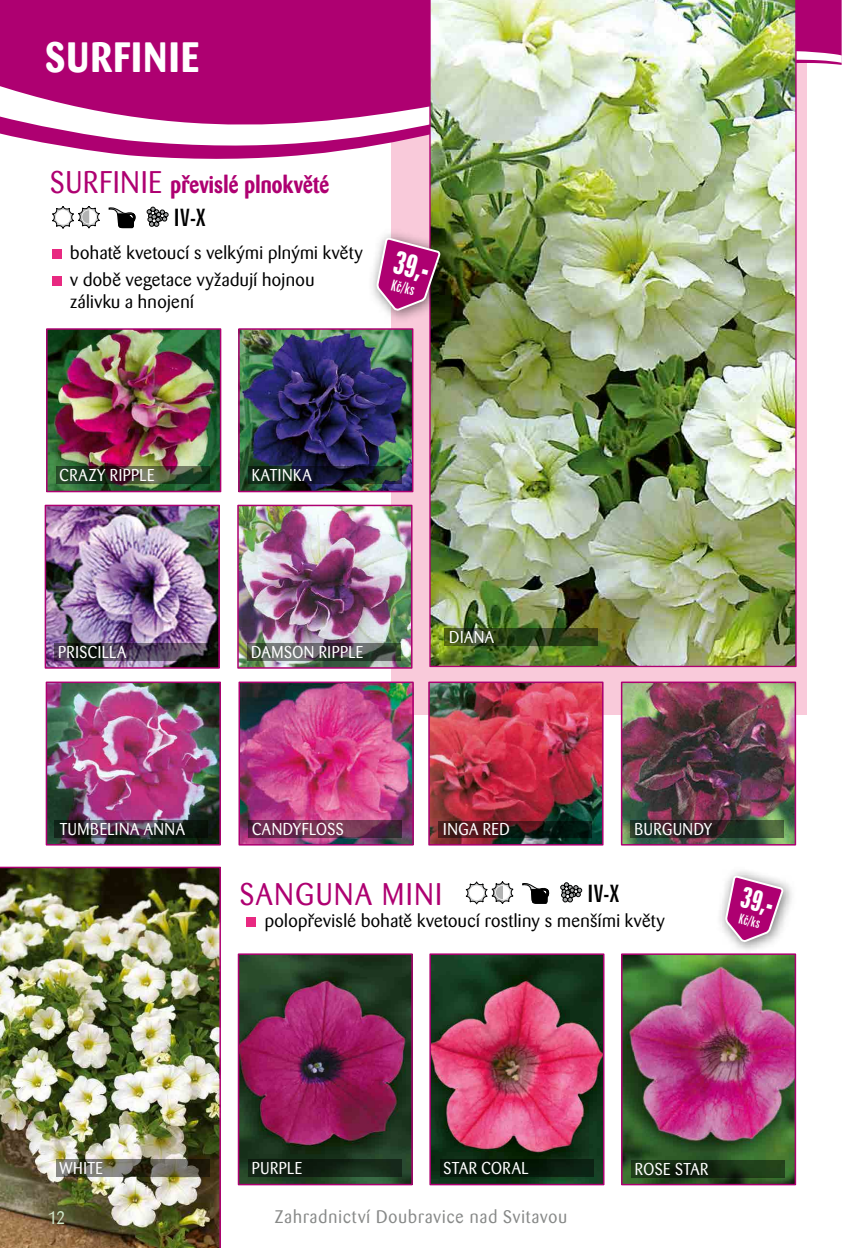
<style>
.page{position:relative;width:842px;height:1248px;background:#fff}
.page>*{position:absolute;margin:0;border:0;box-sizing:border-box;transform-origin:0 0}
.t1{font:700 42px "Barmeno CE";letter-spacing:.045em;color:#fff;scale:.9 1}
.t2{font:700 extra-condensed 32.4px "Zurich AT";color:#fff;scale:.86 1}
.t3{font:31px "Barmeno CE";letter-spacing:.07em;color:#ae0071;scale:.9 1}
.t4{font:700 extra-condensed 29.4px "Zurich AT";color:#fff;scale:.86 1}
.t5{font:700 24px "Barmeno CE";letter-spacing:.01em;color:#ae0071;scale:.85 1}
.t6{font:extra-condensed 24px "Zurich AT";color:#000;scale:1.2 1}
.t7{font:18px/27.6px "Barmeno CE";letter-spacing:.02em;color:#000}
.t8{font:18px "Barmeno CE";letter-spacing:.065em;color:#878988;scale:.95 1}
.t9{font:18px "Barmeno CE";color:#d2e8c9;scale:.95 1}
.t10{font:17px "Barmeno CE";letter-spacing:.035em;color:#fff;scale:.9 1}
.t11{font:extra-condensed 15.4px "Zurich AT";color:#fff}
.t12{font:extra-condensed 14px "Zurich AT";color:#fff}
.s1{font-weight:400;font-size:31px}
</style>
<div class="page">
<div style="left:391px;top:34px;width:415px;height:680px;background:#f9cada"></div>
<div style="left:0;top:0;width:842px;height:41px;background:#ae0071"></div>
<svg style="left:0;top:41px;width:842px;height:123px;fill:#ae0071"></svg>
<div style="left:246px;top:916px;width:10px;height:10px;background:#e82981"></div>
<svg style="left:560px;top:882px;width:22px;height:20px"></svg>
<svg style="left:522px;top:883px;width:27px;height:20px"></svg>
<svg style="left:466px;top:881px;width:48px;height:24px"></svg>
<svg style="left:495px;top:885px;width:15px;height:14px"></svg>
<svg style="left:496px;top:885px;width:13px;height:14px"></svg>
<img style="left:241px;top:956px;width:169px;height:226px">
<div style="left:238px;top:953px;width:175px;height:232px;border:2px solid #ae0071"></div>
<div style="left:716px;top:866px;width:80px;height:89px;background:#000;opacity:.55"></div>
<svg style="left:724px;top:874px;width:61px;height:69px"></svg>
<img style="left:429px;top:0;width:368px;height:667px">
<img style="left:624px;top:684px;width:169px;height:158px">
<div style="left:621px;top:681px;width:175px;height:164px;border:2px solid #ae0071"></div>
<svg style="left:147px;top:207px;width:21px;height:20px"></svg>
<svg style="left:109px;top:207px;width:26px;height:21px"></svg>
<svg style="left:52px;top:206px;width:48px;height:23px"></svg>
<svg style="left:82px;top:209px;width:14px;height:15px"></svg>
<svg style="left:82px;top:210px;width:14px;height:13px"></svg>
<img style="left:240px;top:507px;width:169px;height:158px">
<div style="left:237px;top:504px;width:175px;height:164px;border:2px solid #ae0071"></div>
<div style="left:52px;top:249px;width:10px;height:10px;background:#e82981"></div>
<div style="left:52px;top:276px;width:10px;height:10px;background:#e82981"></div>
<img style="left:49px;top:684px;width:169px;height:158px">
<div style="left:46px;top:681px;width:175px;height:164px;border:2px solid #ae0071"></div>
<svg style="left:55px;top:820px;width:153px;height:17px;background:#2d262e"></svg>
<svg style="left:444px;top:628px;width:154px;height:17px;background:#31431a"></svg>
<img style="left:48px;top:507px;width:169px;height:158px">
<div style="left:45px;top:504px;width:175px;height:164px;border:2px solid #ae0071"></div>
<img style="left:431px;top:684px;width:169px;height:158px">
<div style="left:428px;top:681px;width:175px;height:164px;border:2px solid #ae0071"></div>
<svg style="left:438px;top:821px;width:154px;height:16px;background:#2b1716"></svg>
<svg style="left:55px;top:643px;width:153px;height:17px;background:#43394a"></svg>
<img style="left:241px;top:684px;width:170px;height:158px">
<div style="left:238px;top:681px;width:176px;height:164px;border:2px solid #ae0071"></div>
<svg style="left:248px;top:820px;width:154px;height:17px;background:#682d4d"></svg>
<svg style="left:248px;top:1159px;width:154px;height:17px;background:#122314"></svg>
<img style="left:624px;top:956px;width:169px;height:226px">
<div style="left:621px;top:953px;width:175px;height:232px;border:2px solid #ae0071"></div>
<svg style="left:631px;top:1160px;width:153px;height:17px;background:#183014"></svg>
<svg style="left:631px;top:820px;width:153px;height:17px;background:#2d3228"></svg>
<svg style="left:248px;top:643px;width:153px;height:17px;background:#515553"></svg>
<div style="left:367px;top:228px;width:86px;height:96px;background:#000;opacity:.55"></div>
<svg style="left:375px;top:236px;width:67px;height:76px;background:#aa4683"></svg>
<img style="left:432px;top:956px;width:169px;height:226px">
<div style="left:429px;top:953px;width:175px;height:232px;border:2px solid #ae0071"></div>
<div style="left:440px;top:1159px;width:153px;height:17px;background:#07180b"></div>
<img style="left:49px;top:331px;width:169px;height:158px">
<div style="left:46px;top:328px;width:175px;height:164px;border:2px solid #ae0071"></div>
<img style="left:241px;top:331px;width:169px;height:158px">
<div style="left:238px;top:328px;width:175px;height:164px;border:2px solid #ae0071"></div>
<svg style="left:56px;top:467px;width:153px;height:17px;background:#353f2c"></svg>
<svg style="left:248px;top:467px;width:153px;height:17px;background:#142324"></svg>
<img style="left:0;top:866px;width:221px;height:381px">
<svg style="left:56px;top:1159px;width:153px;height:17px;background:#605e51"></svg>
<h1 class="t1" style="left:46px;top:33px;width:172px">SURFINIE</h1>
<h3 class="t5" style="left:50px;top:171px;width:330px"><span class="s1">SURFINIE</span> převislé plnokvěté</h3>
<h3 class="t6" style="left:174px;top:204px;width:28px">IV-X</h3>
<p class="t7" style="left:70px;top:239px;width:294px">bohatě kvetoucí s velkými plnými květy v době vegetace vyžadují hojnou</p>
<p class="t7" style="left:70px;top:288px;width:125px">zálivku a hnojení</p>
<h2 class="t2" style="left:399px;top:242px;width:44px;rotate:15deg">39,-</h2>
<p class="t11" style="left:394px;top:276px;width:25px;rotate:15deg">Kč/ks</p>
<p class="t10" style="left:60px;top:465px;width:107px">CRAZY RIPPLE</p>
<p class="t10" style="left:252px;top:465px;width:68px">KATINKA</p>
<p class="t10" style="left:58px;top:642px;width:77px">PRISCILLA</p>
<p class="t10" style="left:251px;top:642px;width:126px">DAMSON RIPPLE</p>
<p class="t10" style="left:449px;top:627px;width:51px">DIANA</p>
<p class="t10" style="left:60px;top:819px;width:141px">TUMBELINA ANNA</p>
<p class="t10" style="left:252px;top:819px;width:104px">CANDYFLOSS</p>
<p class="t10" style="left:443px;top:818px;width:75px">INGA RED</p>
<p class="t10" style="left:634px;top:818px;width:88px">BURGUNDY</p>
<p class="t10" style="left:60px;top:1158px;width:50px">WHITE</p>
<p class="t9" style="left:48px;top:1206px;width:20px">12</p>
<h3 class="t3" style="left:240px;top:876px;width:226px">SANGUNA MINI</h3>
<p class="t7" style="left:265px;top:906px;width:402px">polopřevislé bohatě kvetoucí rostliny s menšími květy</p>
<h3 class="t6" style="left:587px;top:879px;width:28px">IV-X</h3>
<h3 class="t4" style="left:746px;top:880px;width:40px;rotate:15deg">39,-</h3>
<p class="t12" style="left:741px;top:910px;width:23px;rotate:15deg">Kč/ks</p>
<p class="t10" style="left:444px;top:1158px;width:96px">STAR CORAL</p>
<p class="t10" style="left:252px;top:1158px;width:57px">PURPLE</p>
<p class="t10" style="left:635px;top:1158px;width:83px">ROSE STAR</p>
<p class="t8" style="left:275px;top:1206px;width:309px">Zahradnictví Doubravice nad Svitavou</p>
</div>
